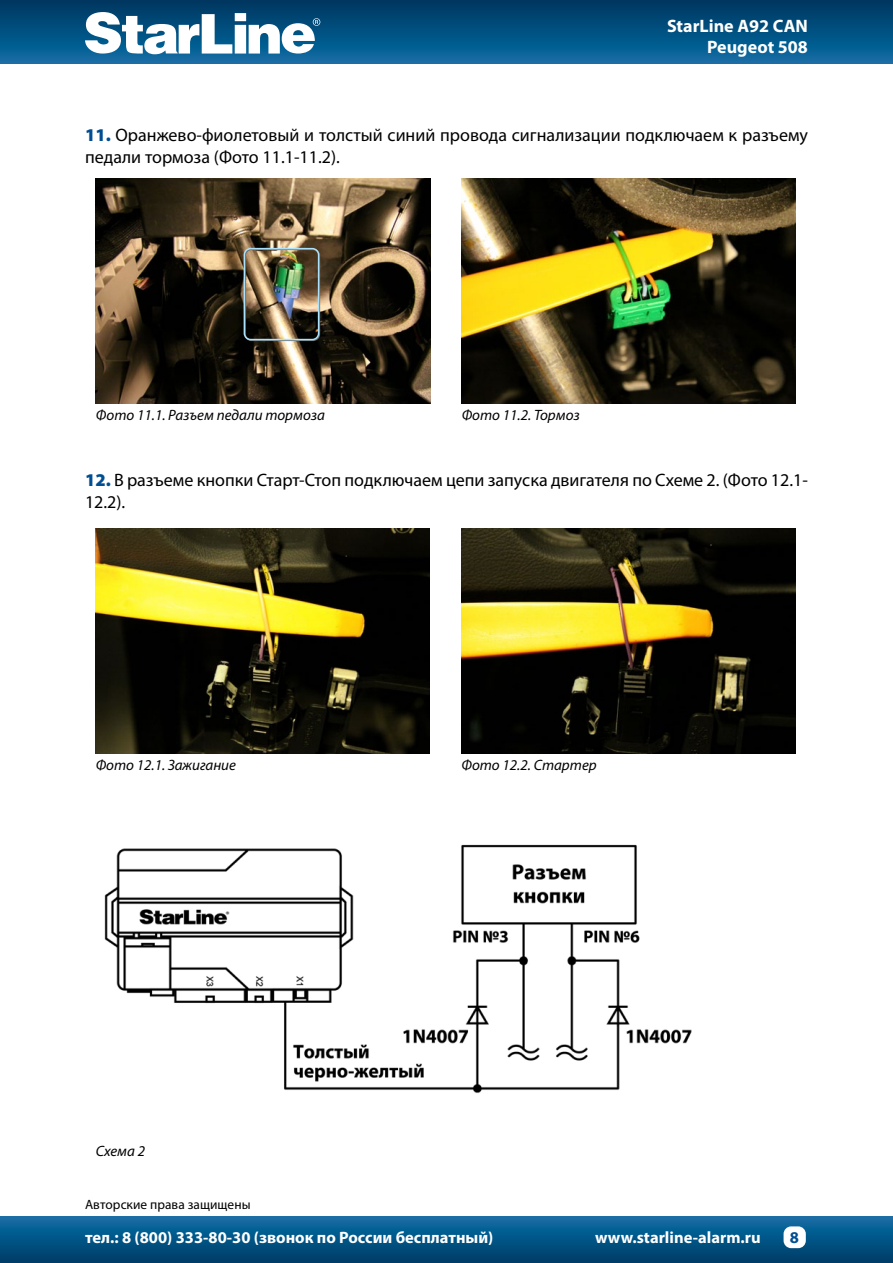
<style>
.page{position:relative;width:893px;height:1263px;background:#fff}
.page>*{position:absolute;margin:0;border:0;box-sizing:border-box;transform-origin:0 0}
.t1{font:18px/21.6px "Myriad Pro";color:#000}
.t2{font:700 18px/21.6px "Myriad Pro";color:#fff;text-align:right}
.t3{font:700 16.5px "Myriad Pro";color:#fff}
.t4{font:700 16.5px "Myriad Pro";color:#004e92}
.t5{font:italic 15px "Myriad Pro";color:#000}
.t6{font:13.5px "Myriad Pro";color:#000}
.s1{font-weight:900;color:#004e92}
</style>
<div class="page">
<div style="left:0;top:0;width:893px;height:64px;background:linear-gradient(to bottom,#00365f,#0e6da5)"></div>
<div style="left:0;top:1216px;width:893px;height:47px;background:linear-gradient(to bottom,#106fa7,#003b66)"></div>
<svg style="left:85px;top:12px;width:235px;height:42px"></svg>
<div style="left:783px;top:1226px;width:23px;height:22px;background:#fff;border-radius:8px"></div>
<img style="left:96px;top:179px;width:334px;height:225px">
<img style="left:462px;top:179px;width:334px;height:225px">
<div style="left:244px;top:249px;width:76px;height:92px;border:2px solid #6d6e71;border-radius:6px"></div>
<div style="left:244px;top:248px;width:75px;height:92px;border:2px solid #abe1fa;border-radius:6px"></div>
<img style="left:96px;top:528px;width:334px;height:225px">
<img style="left:461px;top:528px;width:334px;height:225px">
<img style="left:104px;top:844px;width:588px;height:250px">
<p class="t2" style="left:667px;top:14px;width:142px">StarLine A92 CAN<br>Peugeot 508</p>
<p class="t1" style="left:85px;top:124px;width:724px"><span class="s1">11.</span> Оранжево-фиолетовый и толстый синий провода сигнализации подключаем к разъему педали тормоза (Фото 11.1-11.2).</p>
<p class="t5" style="left:96px;top:406px;width:230px">Фото 11.1. Разъем педали тормоза</p>
<p class="t5" style="left:462px;top:406px;width:119px">Фото 11.2. Тормоз</p>
<p class="t1" style="left:85px;top:469px;width:724px"><span class="s1">12.</span> В разъеме кнопки Старт-Стоп подключаем цепи запуска двигателя по Схеме 2. (Фото 12.1-<br>12.2).</p>
<p class="t5" style="left:96px;top:755px;width:142px">Фото 12.1. Зажигание</p>
<p class="t5" style="left:96px;top:1142px;width:51px">Схема 2</p>
<p class="t6" style="left:85px;top:1196px;width:167px">Авторские права защищены</p>
<p class="t5" style="left:461px;top:755px;width:137px">Фото 12.2. Стартер</p>
<p class="t3" style="left:85px;top:1227px;width:410px">тел.: 8 (800) 333-80-30 (звонок по России бесплатный)</p>
<p class="t3" style="left:595px;top:1227px;width:167px">www.starline-alarm.ru</p>
<p class="t4" style="left:790px;top:1226px;width:11px">8</p>
</div>
